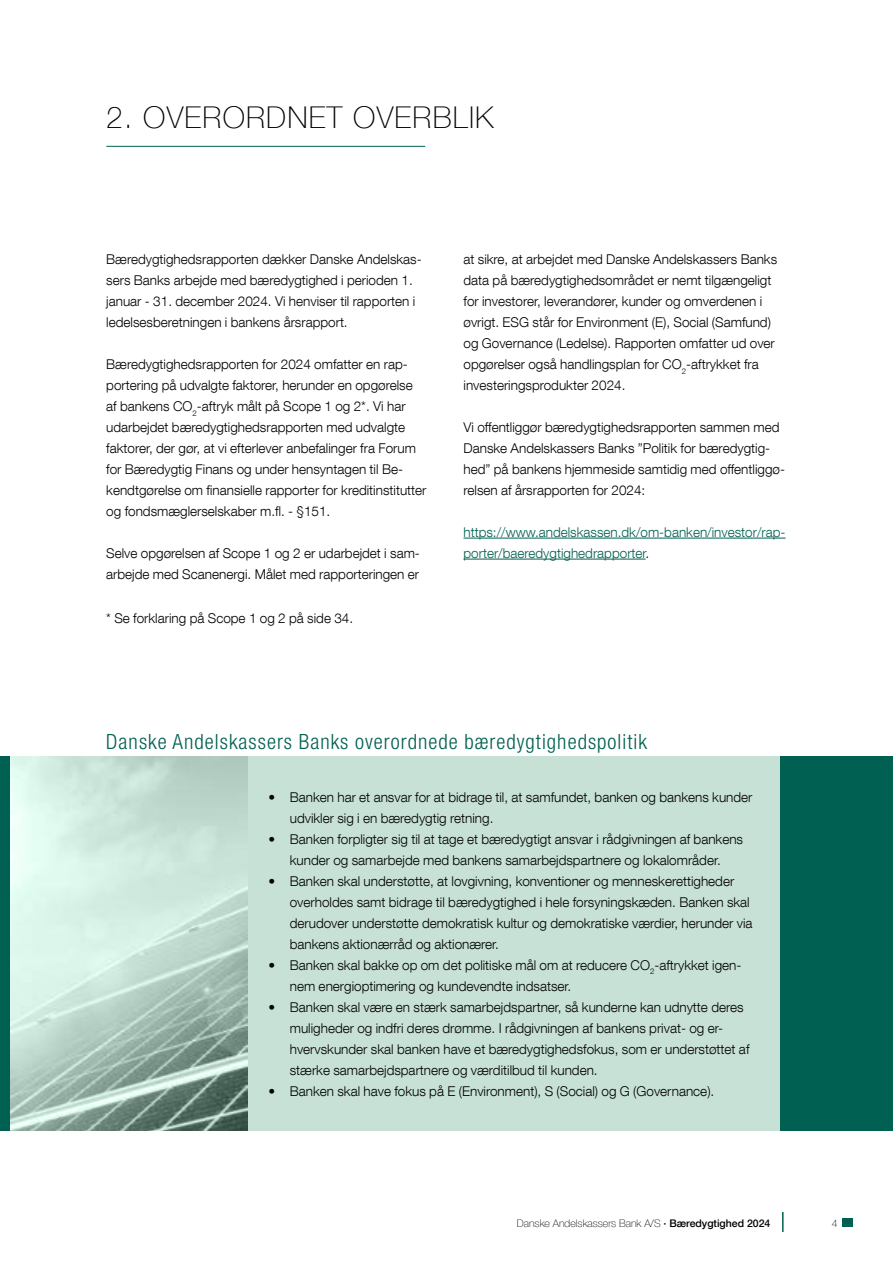
<style>
.page{position:relative;width:893px;height:1263px;background:#fff}
.page>*{position:absolute;margin:0;border:0;box-sizing:border-box;transform-origin:0 0}
.t1{font:100 30px "Helvetica Neue LT Com";letter-spacing:.04em;color:#000}
.t2{font:300 condensed 21px "Helvetica Neue LT Com";letter-spacing:.05em;color:#006051}
.t3{font:300 13.5px/21px "Helvetica Neue LT Com";color:#000}
.t4{font:300 13.5px/21px "Helvetica Neue LT Com";color:#006051}
.t5{font:100 10.5px "Helvetica Neue LT Com";color:#000}
.s1{color:#000}
.s2{font-weight:500}
</style>
<div class="page">
<hr style="left:782px;top:1212px;width:2px;height:20px;background:#006051">
<div style="left:842px;top:1218px;width:11px;height:9px;background:#006051"></div>
<hr style="left:106px;top:146px;width:319px;height:1px;background:#006051">
<hr style="left:463px;top:538px;width:322px;height:1px;background:#006051">
<hr style="left:463px;top:559px;width:183px;height:1px;background:#006051">
<div style="left:0;top:756px;width:11px;height:375px;background:#006051"></div>
<div style="left:780px;top:757px;width:113px;height:374px;background:#006051"></div>
<div style="left:247px;top:757px;width:533px;height:374px;background:#c7e1d6"></div>
<img style="left:11px;top:756px;width:236px;height:375px">
<h1 class="t1" style="left:106px;top:99px;width:389px">2. OVERORDNET OVERBLIK</h1>
<p class="t3" style="left:106px;top:248px;width:317px">Bæredygtighedsrapporten dækker Danske Andelskas&shy;sers Banks arbejde med bæredygtighed i perioden 1. januar - 31. december 2024. Vi henviser til rapporten i ledelsesberetningen i bankens årsrapport.</p>
<p class="t3" style="left:106px;top:353px;width:322px">Bæredygtighedsrapporten for 2024 omfatter en rap&shy;portering på udvalgte faktorer, herunder en opgørelse af bankens CO<sub>2</sub>-aftryk målt på Scope 1 og 2*. Vi har udarbejdet bæredygtighedsrapporten med udvalgte faktorer, der gør, at vi efterlever anbefalinger fra Forum for Bæredygtig Finans og under hensyntagen til Be&shy;kendtgørelse om finansielle rapporter for kreditinstitutter og fondsmæglerselskaber m.fl. - §151.</p>
<p class="t3" style="left:106px;top:542px;width:315px">Selve opgørelsen af Scope 1 og 2 er udarbejdet i sam&shy;arbejde med Scanenergi. Målet med rapporteringen er</p>
<p class="t3" style="left:106px;top:607px;width:248px">* Se forklaring på Scope 1 og 2 på side 34.</p>
<p class="t3" style="left:463px;top:248px;width:315px">at sikre, at arbejdet med Danske Andelskassers Banks data på bæredygtighedsområdet er nemt tilgængeligt for investorer, leverandører, kunder og omverdenen i øvrigt. ESG står for Environment (E), Social (Samfund) og Governance (Ledelse). Rapporten omfatter ud over opgørelser også handlingsplan for CO<sub>2</sub>-aftrykket fra investeringsprodukter 2024.</p>
<p class="t3" style="left:463px;top:416px;width:323px">Vi offentliggør bæredygtighedsrapporten sammen med Danske Andelskassers Banks ”Politik for bæredygtig&shy;hed” på bankens hjemmeside samtidig med offentliggø&shy;relsen af årsrapporten for 2024:</p>
<p class="t4" style="left:463px;top:521px;width:324px">https://www.andelskassen.dk/om-banken/investor/rap&shy;porter/baeredygtighedrapporter<span class="s1">.</span></p>
<h2 class="t2" style="left:106px;top:729px;width:542px">Danske Andelskassers Banks overordnede bæredygtighedspolitik</h2>
<p class="t3" style="left:290px;top:786px;width:464px;text-indent:-21px">• Banken har et ansvar for at bidrage til, at samfundet, banken og bankens kunder udvikler sig i en bæredygtig retning.</p>
<p class="t3" style="left:268px;top:828px;width:476px;text-align:center">• Banken forpligter sig til at tage et bæredygtigt ansvar i rådgivningen af bankens kunder og samarbejde med bankens samarbejdspartnere og lokalområder.</p>
<p class="t3" style="left:290px;top:870px;width:464px;text-indent:-21px">• Banken skal understøtte, at lovgivning, konventioner og menneskerettigheder overholdes samt bidrage til bæredygtighed i hele forsyningskæden. Banken skal derudover understøtte demokratisk kultur og demokratiske værdier, herunder via bankens aktionærråd og aktionærer.</p>
<p class="t3" style="left:290px;top:954px;width:453px;text-indent:-21px">• Banken skal bakke op om det politiske mål om at reducere CO<sub>2</sub>-aftrykket igen&shy;nem energioptimering og kundevendte indsatser.</p>
<p class="t3" style="left:290px;top:996px;width:461px;text-indent:-21px">• Banken skal være en stærk samarbejdspartner, så kunderne kan udnytte deres muligheder og indfri deres drømme. I rådgivningen af bankens privat- og er&shy;hvervskunder skal banken have et bæredygtighedsfokus, som er understøttet af stærke samarbejdspartnere og værditilbud til kunden.</p>
<p class="t3" style="left:268px;top:1080px;width:447px">• Banken skal have fokus på E (Environment), S (Social) og G (Governance).</p>
<p class="t5" style="left:517px;top:1217px;width:255px">Danske Andelskassers Bank A/S <span class="s2">· Bæredygtighed 2024</span></p>
<p class="t5" style="left:832px;top:1217px;width:7px">4</p>
</div>
